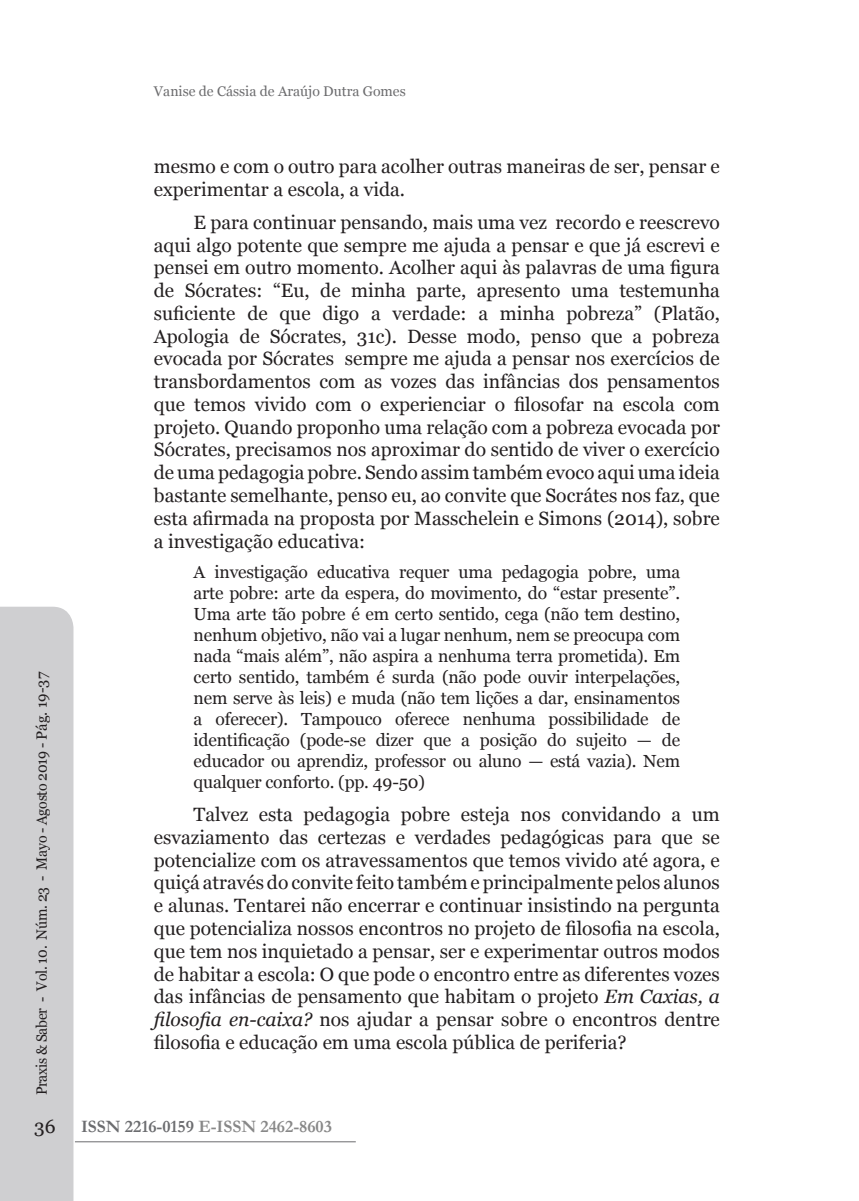
<style>
.page{position:relative;width:859px;height:1201px;background:#fff}
.page>*{position:absolute;margin:0;border:0;box-sizing:border-box;transform-origin:0 0}
.t1{font:19.25px/22.8px "Georgia";color:#231f20;text-align:justify}
.t2{font:17.5px/21px "Georgia";letter-spacing:-.01em;color:#231f20;text-align:justify}
.t3{font:600 17.5px "Garamond";color:#888}
.t4{font:14.88px "Georgia";letter-spacing:-.02em;color:#231f20;scale:.95 1}
.t5{font:14px "Georgia";color:#6c6c6e}
.s1{font-style:italic}
.s2{color:#6c6d70}
</style>
<div class="page">
<div style="left:0;top:606px;width:73px;height:594px;background:#cfcfd1"></div>
<hr style="left:75px;top:1141px;width:280px;height:1px;background:#6c6c6e">
<p class="t4" style="left:33px;top:1095px;width:447px;rotate:-90deg">Praxis &amp; Saber - Vol. 10. Núm. 23 - Mayo - Agosto 2019 - Pág. 19-37</p>
<p class="t5" style="left:154px;top:82px;width:253px">Vanise de Cássia de Araújo Dutra Gomes</p>
<p class="t1" style="left:154px;top:156px;width:567px">mesmo e com o outro para acolher outras maneiras de ser, pensar e experimentar a escola, a vida.</p>
<p class="t1" style="left:154px;top:211px;width:567px;text-indent:40px">E para continuar pensando, mais uma vez recordo e reescrevo aqui algo potente que sempre me ajuda a pensar e que já escrevi e pensei em outro momento. Acolher aqui às palavras de uma figura de Sócrates: “Eu, de minha parte, apresento uma testemunha suficiente de que digo a verdade: a minha pobreza” (Platão, Apologia de Sócrates, 31c). Desse modo, penso que a pobreza evocada por Sócrates sempre me ajuda a pensar nos exercícios de transbordamentos com as vozes das infâncias dos pensamentos que temos vivido com o experienciar o filosofar na escola com projeto. Quando proponho uma relação com a pobreza evocada por Sócrates, precisamos nos aproximar do sentido de viver o exercício de uma pedagogia pobre. Sendo assim também evoco aqui uma ideia bastante semelhante, penso eu, ao convite que Socrátes nos faz, que esta afirmada na proposta por Masschelein e Simons (2014), sobre a investigação educativa:</p>
<p class="t2" style="left:193px;top:562px;width:488px">A investigação educativa requer uma pedagogia pobre, uma arte pobre: arte da espera, do movimento, do “estar presente”.<br>Uma arte tão pobre é em certo sentido, cega (não tem destino, nenhum objetivo, não vai a lugar nenhum, nem se preocupa com nada “mais além”, não aspira a nenhuma terra prometida). Em certo sentido, também é surda (não pode ouvir interpelações, nem serve às leis) e muda (não tem lições a dar, ensinamentos a oferecer). Tampouco oferece nenhuma possibilidade de identificação (pode-se dizer que a posição do sujeito — de educador ou aprendiz, professor ou aluno — está vazia). Nem qualquer conforto. (pp. 49-50)</p>
<p class="t1" style="left:154px;top:803px;width:567px;text-indent:40px">Talvez esta pedagogia pobre esteja nos convidando a um esvaziamento das certezas e verdades pedagógicas para que se potencialize com os atravessamentos que temos vivido até agora, e quiçá através do convite feito também e principalmente pelos alunos e alunas. Tentarei não encerrar e continuar insistindo na pergunta que potencializa nossos encontros no projeto de filosofia na escola, que tem nos inquietado a pensar, ser e experimentar outros modos de habitar a escola: O que pode o encontro entre as diferentes vozes das infâncias de pensamento que habitam o projeto <span class="s1">Em Caxias, a filosofia en-caixa?</span> nos ajudar a pensar sobre o encontros dentre filosofia e educação em uma escola pública de periferia?</p>
<p class="t1" style="left:34px;top:1115px;width:23px">36</p>
<p class="t3" style="left:81px;top:1114px;width:252px"><span class="s2">ISSN 2216-0159</span> E-ISSN 2462-8603</p>
</div>
